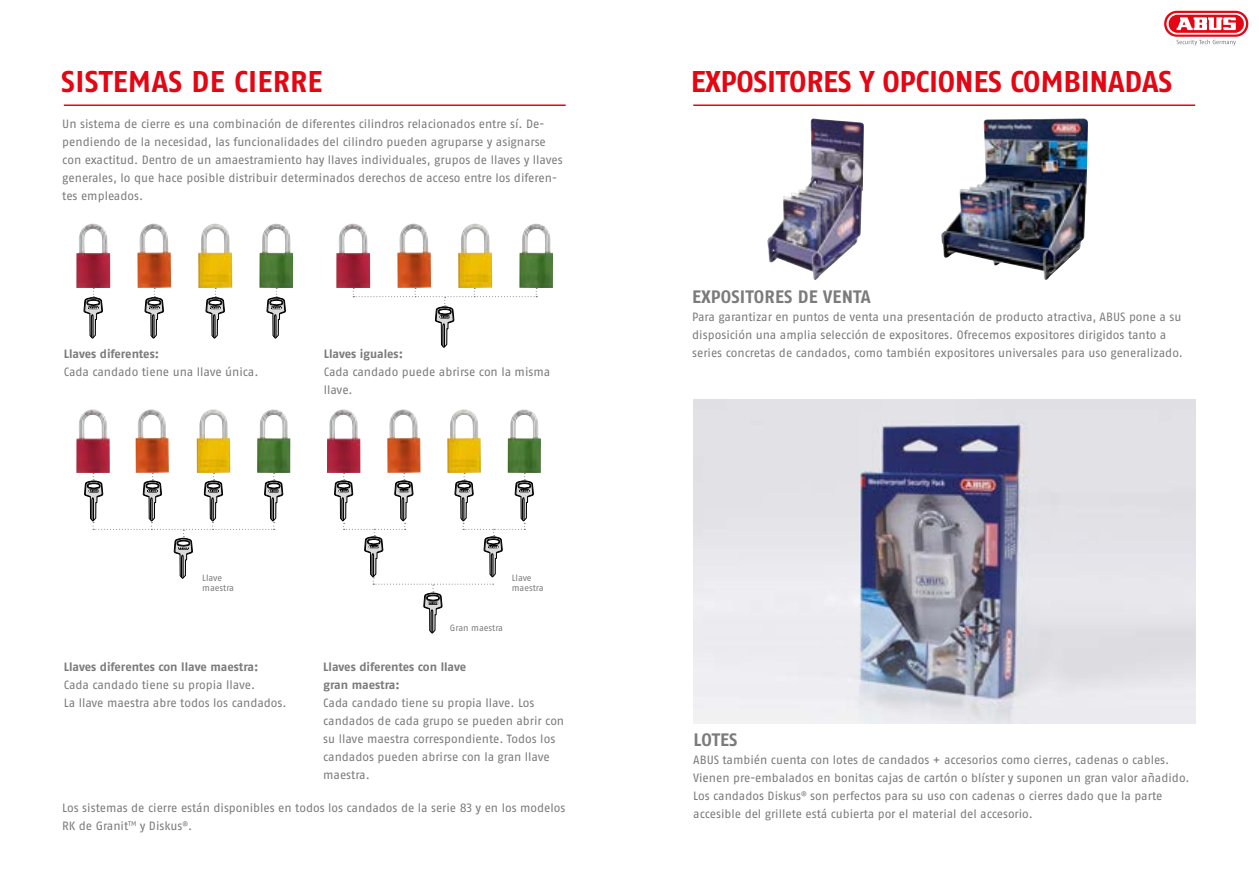
<style>
.page{position:relative;width:1259px;height:893px;background:#fff}
.page>*{position:absolute;margin:0;border:0;box-sizing:border-box;transform-origin:0 0}
.t1{font:700 30px "ABUS Fago Pro";letter-spacing:-.01em;color:#e30613}
.t2{font:700 30px "ABUS Fago Pro";letter-spacing:.01em;color:#e30613}
.t3{font:700 18px "ABUS Fago Pro";letter-spacing:.01em;color:#7c7b7b}
.t4{font:12px/18px "ABUS Fago Pro";color:#7c7b7b}
.t5{font:700 12px/18px "ABUS Fago Pro";letter-spacing:-.005em;color:#7c7b7b}
.t6{font:9px/10.8px "ABUS Fago Pro";letter-spacing:-.005em;color:#7c7b7b}
</style>
<div class="page">
<img style="left:767px;top:119px;width:97px;height:161px">
<img style="left:941px;top:119px;width:147px;height:161px">
<img style="left:693px;top:399px;width:502px;height:324px">
<img style="left:76px;top:224px;width:34px;height:64px">
<svg style="left:84px;top:288px;width:19px;height:51px"></svg>
<img style="left:137px;top:224px;width:34px;height:64px">
<svg style="left:145px;top:288px;width:19px;height:51px"></svg>
<img style="left:198px;top:224px;width:34px;height:64px">
<svg style="left:206px;top:288px;width:19px;height:51px"></svg>
<img style="left:259px;top:224px;width:34px;height:64px">
<svg style="left:267px;top:288px;width:19px;height:51px"></svg>
<img style="left:336px;top:224px;width:34px;height:64px">
<img style="left:397px;top:224px;width:34px;height:64px">
<img style="left:458px;top:224px;width:34px;height:64px">
<img style="left:519px;top:224px;width:34px;height:64px">
<svg style="left:353px;top:288px;width:184px;height:60px"></svg>
<img style="left:327px;top:409px;width:33px;height:64px">
<img style="left:387px;top:409px;width:33px;height:64px">
<img style="left:447px;top:409px;width:34px;height:64px">
<img style="left:508px;top:409px;width:33px;height:64px">
<svg style="left:334px;top:473px;width:199px;height:160px"></svg>
<img style="left:76px;top:409px;width:34px;height:64px">
<img style="left:136px;top:409px;width:33px;height:64px">
<img style="left:197px;top:409px;width:33px;height:64px">
<img style="left:257px;top:409px;width:33px;height:64px">
<svg style="left:84px;top:473px;width:199px;height:106px"></svg>
<hr style="left:64px;top:104px;width:502px;height:2px;background:#e30613">
<hr style="left:693px;top:104px;width:502px;height:2px;background:#e30613">
<svg style="left:1176px;top:40px;width:59px;height:5px"></svg>
<div style="left:1164px;top:11px;width:84px;height:26px;background:#e30613;border-radius:13px"></div>
<svg style="left:1166px;top:13px;width:80px;height:22px"></svg>
<svg style="left:1168px;top:15px;width:75px;height:18px"></svg>
<svg style="left:1176px;top:17px;width:59px;height:13px"></svg>
<h1 class="t2" style="left:61px;top:63px;width:262px">SISTEMAS DE CIERRE</h1>
<h1 class="t1" style="left:691px;top:63px;width:483px">EXPOSITORES Y OPCIONES COMBINADAS</h1>
<p class="t4" style="left:62px;top:115px;width:502px">Un sistema de cierre es una combinación de diferentes cilindros relacionados entre sí. De&shy;pendiendo de la necesidad, las funcionalidades del cilindro pueden agruparse y asignarse con exactitud. Dentro de un amaestramiento hay llaves individuales, grupos de llaves y llaves generales, lo que hace posible distribuir determinados derechos de acceso entre los diferen&shy;tes empleados.</p>
<p class="t5" style="left:64px;top:344px;width:97px">Llaves diferentes:</p>
<p class="t4" style="left:64px;top:362px;width:196px">Cada candado tiene una llave única.</p>
<p class="t5" style="left:324px;top:344px;width:81px">Llaves iguales:</p>
<p class="t4" style="left:324px;top:362px;width:228px">Cada candado puede abrirse con la misma llave.</p>
<p class="t6" style="left:202px;top:572px;width:33px">Llave maestra</p>
<p class="t5" style="left:64px;top:657px;width:196px">Llaves diferentes con llave maestra:</p>
<p class="t4" style="left:64px;top:675px;width:224px">Cada candado tiene su propia llave.<br>La llave maestra abre todos los candados.</p>
<p class="t6" style="left:512px;top:572px;width:33px">Llave maestra</p>
<p class="t6" style="left:450px;top:623px;width:55px">Gran maestra</p>
<p class="t5" style="left:323px;top:657px;width:145px">Llaves diferentes con llave gran maestra:</p>
<p class="t4" style="left:323px;top:693px;width:242px">Cada candado tiene su propia llave. Los candados de cada grupo se pueden abrir con su llave maestra correspondiente. Todos los candados pueden abrirse con la gran llave maestra.</p>
<p class="t4" style="left:62px;top:798px;width:505px">Los sistemas de cierre están disponibles en todos los candados de la serie 83 y en los modelos<br>RK de Granit<sup>TM</sup> y Diskus<sup>®</sup>.</p>
<h2 class="t3" style="left:692px;top:286px;width:180px">EXPOSITORES DE VENTA</h2>
<p class="t4" style="left:692px;top:308px;width:492px">Para garantizar en puntos de venta una presentación de producto atractiva, ABUS pone a su disposición una amplia selección de expositores. Ofrecemos expositores dirigidos tanto a series concretas de candados, como también expositores universales para uso generalizado.</p>
<h2 class="t3" style="left:693px;top:729px;width:46px">LOTES</h2>
<p class="t4" style="left:693px;top:751px;width:498px">ABUS también cuenta con lotes de candados + accesorios como cierres, cadenas o cables.<br>Vienen pre-embalados en bonitas cajas de cartón o blíster y suponen un gran valor añadido.<br>Los candados Diskus<sup>®</sup> son perfectos para su uso con cadenas o cierres dado que la parte accesible del grillete está cubierta por el material del accesorio.</p>
</div>
